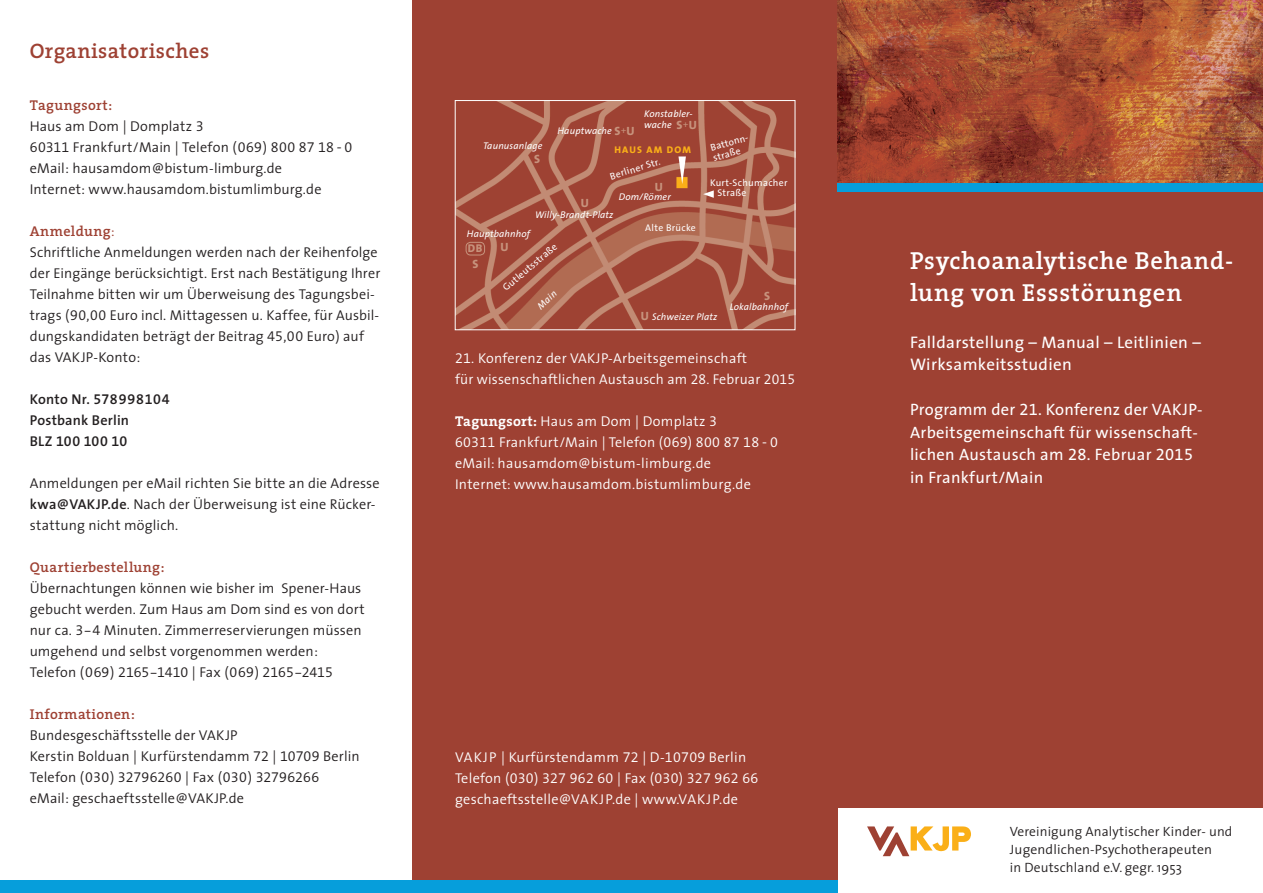
<style>
.page{position:relative;width:1263px;height:893px;background:#fff}
.page>*{position:absolute;margin:0;border:0;box-sizing:border-box;transform-origin:0 0}
.t1{font:600 24.75px/32.2px "The Serif";letter-spacing:.03em;color:#fff}
.t2{font:600 21px "The Serif";letter-spacing:.02em;color:#9e4133}
.t3{font:16.8px/22.5px "The Sans";letter-spacing:.02em;color:#fff}
.t4{font:16.5px/22.5px "The Sans";letter-spacing:.02em;color:#fff}
.t5{font:300 14.25px/21px "The Sans";letter-spacing:.005em;color:#231f20}
.t6{font:300 14.25px/21px "The Sans";letter-spacing:.02em;color:#fff}
.t7{font:14.25px "The Sans Semi Light Expert";letter-spacing:.005em;color:#231f20}
.t8{font:600 14.25px "The Serif";letter-spacing:.02em;color:#9e4133}
.t9{font:14.25px "The Sans Semi Light Expert";letter-spacing:.02em;color:#fff}
.t10{font:14.25px "The Sans Semi Bold Expert";letter-spacing:.045em;color:#231f20}
.t11{font:600 14.25px "The Sans";letter-spacing:.01em;color:#231f20}
.t12{font:300 13.5px/18px "The Sans";letter-spacing:.01em;color:#231f20}
.t13{font:800 12px "The Sans";color:#c7937d}
.t14{font:800 11.25px "The Sans";color:#c7937d}
.t15{font:italic 9.75px/10.5px "The Sans";letter-spacing:.015em;color:#fff}
.t16{font:9.75px/10.5px "The Sans";letter-spacing:.03em;color:#fff}
.t17{font:800 9.75px "The Sans";letter-spacing:.12em;color:#faaf18}
.s1{font-family:"The Sans Semi Light Expert";font-weight:400}
.s2{font-family:"The Sans";font-weight:300}
.s3{font-family:"The Sans";font-weight:600}
.s4{font-weight:600}
.s5{font-weight:400;font-size:9px}
.s6{font-family:"The Serif";font-weight:700}
.s7{font-family:"The Sans Expert"}
</style>
<div class="page">
<div style="left:716px;top:0;width:547px;height:808px;background:#9e4133"></div>
<div style="left:412px;top:0;width:426px;height:893px;background:#9e4133"></div>
<svg style="left:867px;top:826px;width:104px;height:30px"></svg>
<img style="left:838px;top:0;width:425px;height:183px">
<div style="left:838px;top:183px;width:425px;height:8px;background:#069edb"></div>
<div style="left:0;top:880px;width:838px;height:13px;background:#069edb"></div>
<img style="left:457px;top:102px;width:336px;height:226px">
<div style="left:455px;top:100px;width:340px;height:230px;border:1px solid #fff"></div>
<div style="left:466px;top:242px;width:19px;height:13px;border:1px solid #c7937d;border-radius:4px"></div>
<svg style="left:678px;top:156px;width:8px;height:28px"></svg>
<svg style="left:703px;top:190px;width:11px;height:8px"></svg>
<h2 class="t2" style="left:30px;top:42px;width:181px">Organisatorisches</h2>
<p class="t8" style="left:30px;top:100px;width:84px">Tagungsort:</p>
<p class="t5" style="left:30px;top:117px;width:324px">Haus am Dom | Domplatz <span class="s1">3<br>60311</span> Frankfurt/Main | Telefon <span class="s1">(069) 800 87 18 – 0 </span>eMail: hausamdom@bistum-limburg.de<br>Internet: www.hausamdom.bistumlimburg.de</p>
<p class="t8" style="left:30px;top:226px;width:86px">Anmeldung<span class="s2">:</span></p>
<p class="t5" style="left:30px;top:243px;width:352px">Schriftliche Anmeldungen werden nach der Reihenfolge der Eingänge berücksichtigt. Erst nach Bestätigung Ihrer Teilnahme bitten wir um Überweisung des Tagungsbei&shy;trags (<span class="s1">90,00</span> Euro incl. Mittagessen u. Kaffee, für Ausbil&shy;dungskandidaten beträgt der Beitrag <span class="s1">45,00</span> Euro) auf das VAKJP-Konto:</p>
<p class="t10" style="left:30px;top:391px;width:141px"><span class="s3">Konto Nr.</span> 578998104</p>
<p class="t11" style="left:30px;top:415px;width:101px">Postbank Berlin</p>
<p class="t10" style="left:30px;top:433px;width:99px"><span class="s3">BLZ</span> 100 100 10</p>
<p class="t5" style="left:30px;top:474px;width:351px">Anmeldungen per eMail richten Sie bitte an die Adresse <span class="s4">kwa@VAKJP.de</span>. Nach der Überweisung ist eine Rücker&shy;stattung nicht möglich.</p>
<p class="t8" style="left:30px;top:562px;width:136px">Quartierbestellung:</p>
<p class="t5" style="left:30px;top:579px;width:336px">Übernachtungen können wie bisher im Spener-Haus gebucht werden. Zum Haus am Dom sind es von dort nur ca. <span class="s1">3-4</span> Minuten. Zimmerreservierungen müssen umgehend und selbst vorgenommen werden:</p>
<p class="t7" style="left:30px;top:664px;width:305px"><span class="s2">Telefon</span> (069) 2165-1410 <span class="s2">| Fax</span> (069) 2165-2415</p>
<p class="t8" style="left:30px;top:709px;width:107px">Informationen:</p>
<p class="t5" style="left:30px;top:726px;width:331px">Bundesgeschäftsstelle der VAKJP<br>Kerstin Bolduan | Kurfürstendamm <span class="s1">72</span> | <span class="s1">10709</span> Berlin</p>
<p class="t7" style="left:30px;top:769px;width:291px"><span class="s2">Telefon</span> (030) 32796260 <span class="s2">| Fax</span> (030) 32796266</p>
<p class="t5" style="left:30px;top:789px;width:216px">eMail: geschaeftsstelle@VAKJP.de</p>
<p class="t15" style="left:483px;top:141px;width:61px">Taunusanlage</p>
<p class="t13" style="left:534px;top:154px;width:8px">S</p>
<p class="t13" style="left:614px;top:126px;width:22px">S<span class="s5">+</span>U</p>
<p class="t15" style="left:557px;top:127px;width:56px">Hauptwache</p>
<p class="t15" style="left:644px;top:110px;width:50px">Konstabler&shy;wache</p>
<p class="t13" style="left:676px;top:120px;width:22px">S<span class="s5">+</span>U</p>
<p class="t17" style="left:614px;top:146px;width:78px">HAUS AM DOM</p>
<p class="t13" style="left:581px;top:198px;width:10px">U</p>
<p class="t16" style="left:609px;top:172px;width:54px;rotate:-17deg">Berliner Str.</p>
<p class="t13" style="left:655px;top:182px;width:10px">U</p>
<p class="t15" style="left:619px;top:192px;width:54px">Dom/Römer</p>
<p class="t15" style="left:535px;top:210px;width:80px">Willy-Brandt-Platz</p>
<p class="t15" style="left:467px;top:229px;width:65px">Hauptbahnhof</p>
<p class="t16" style="left:645px;top:223px;width:52px">Alte Brücke</p>
<p class="t16" style="left:709px;top:143px;width:42px;rotate:-15deg">Battonn&shy;straße</p>
<p class="t16" style="left:717px;top:178px;width:72px;text-indent:-7px">Kurt-Schumacher<br>Straße</p>
<p class="t14" style="left:468px;top:244px;width:16px">DB</p>
<p class="t13" style="left:500px;top:242px;width:10px">U</p>
<p class="t16" style="left:501px;top:285px;width:69px;rotate:-40deg">Gutleutsstraße</p>
<p class="t13" style="left:472px;top:259px;width:8px">S</p>
<p class="t15" style="left:536px;top:305px;width:25px;rotate:-45deg">Main</p>
<p class="t13" style="left:641px;top:311px;width:10px">U</p>
<p class="t15" style="left:652px;top:312px;width:67px">Schweizer Platz</p>
<p class="t13" style="left:764px;top:291px;width:8px">S</p>
<p class="t15" style="left:730px;top:303px;width:60px">Lokalbahnhof</p>
<p class="t6" style="left:455px;top:349px;width:342px"><span class="s1">21.</span> Konferenz der VAKJP-Arbeitsgemeinschaft<br>für wissenschaftlichen Austausch am <span class="s1">28.</span> Februar <span class="s1">2015</span></p>
<p class="t6" style="left:455px;top:412px;width:324px"><span class="s6">Tagungsort:</span> Haus am Dom | Domplatz <span class="s1">3<br>60311</span> Frankfurt/Main | Telefon <span class="s1">(069) 800 87 18 – 0 </span>eMail: hausamdom@bistum-limburg.de<br>Internet: www.hausamdom.bistumlimburg.de</p>
<p class="t6" style="left:455px;top:748px;width:293px">VAKJP | Kurfürstendamm <span class="s1">72</span> | D-<span class="s1">10709</span> Berlin</p>
<p class="t9" style="left:455px;top:769px;width:305px"><span class="s2">Telefon (</span>030) 327 962 60 <span class="s2">| Fax (</span>030) 327 962 66</p>
<p class="t6" style="left:455px;top:790px;width:285px">geschaeftsstelle@VAKJP.de | www.VAKJP.de</p>
<h1 class="t1" style="left:910px;top:247px;width:325px">Psychoanalytische Behand&shy;lung von Essstörungen</h1>
<p class="t3" style="left:910px;top:332px;width:292px">Falldarstellung – Manual – Leitlinien –<br>Wirksamkeitsstudien</p>
<p class="t4" style="left:910px;top:400px;width:294px">Programm der <span class="s7">21.</span> Konferenz der VAKJP-Arbeitsgemeinschaft für wissenschaft&shy;lichen Austausch am <span class="s7">28.</span> Februar <span class="s7">2015 </span>in Frankfurt/Main</p>
<p class="t12" style="left:1010px;top:823px;width:224px">Vereinigung Analytischer Kinder- und<br>Jugendlichen-Psychotherapeuten<br>in Deutschland e.V. gegr. 1953</p>
</div>
